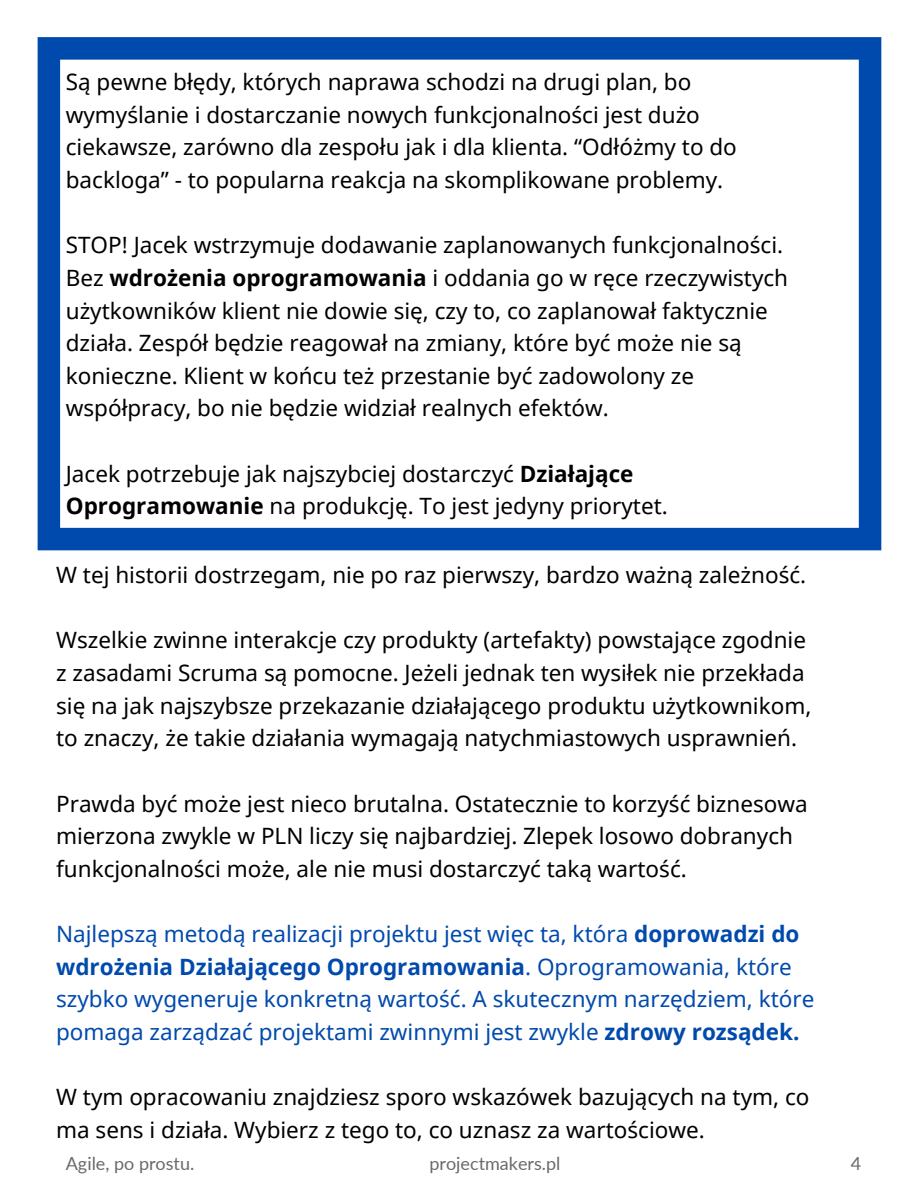
<style>
.page{position:relative;width:918px;height:1188px;background:#fff}
.page>*{position:absolute;margin:0;border:0;box-sizing:border-box;transform-origin:0 0}
.t1{font:22.5px/32.7px "Noto Sans";color:#000}
.t2{font:22.5px/32.7px "Noto Sans";color:#004aad}
.t3{font:18px "Lato";color:#6b6a68}
.s1{font-weight:700}
</style>
<div class="page">
<svg style="left:38px;top:37px;width:843px;height:513px"></svg>
<p class="t1" style="left:66px;top:65px;width:673px">Są pewne błędy, których naprawa schodzi na drugi plan, bo wymyślanie i dostarczanie nowych funkcjonalności jest dużo ciekawsze, zarówno dla zespołu jak i dla klienta. “Odłóżmy to do backloga” - to popularna reakcja na skomplikowane problemy.</p>
<p class="t1" style="left:66px;top:228px;width:724px">STOP! Jacek wstrzymuje dodawanie zaplanowanych funkcjonalności.<br>Bez <span class="s1">wdrożenia oprogramowania</span> i oddania go w ręce rzeczywistych użytkowników klient nie dowie się, czy to, co zaplanował faktycznie działa. Zespół będzie reagował na zmiany, które być może nie są konieczne. Klient w końcu też przestanie być zadowolony ze współpracy, bo nie będzie widział realnych efektów.</p>
<p class="t1" style="left:66px;top:457px;width:604px">Jacek potrzebuje jak najszybciej dostarczyć <span class="s1">Działające<br>Oprogramowanie</span> na produkcję. To jest jedyny priorytet.</p>
<p class="t1" style="left:56px;top:558px;width:752px">W tej historii dostrzegam, nie po raz pierwszy, bardzo ważną zależność.</p>
<p class="t1" style="left:56px;top:623px;width:757px">Wszelkie zwinne interakcje czy produkty (artefakty) powstające zgodnie z zasadami Scruma są pomocne. Jeżeli jednak ten wysiłek nie przekłada się na jak najszybsze przekazanie działającego produktu użytkownikom, to znaczy, że takie działania wymagają natychmiastowych usprawnień.</p>
<p class="t1" style="left:56px;top:786px;width:753px">Prawda być może jest nieco brutalna. Ostatecznie to korzyść biznesowa mierzona zwykle w PLN liczy się najbardziej. Zlepek losowo dobranych funkcjonalności może, ale nie musi dostarczyć taką wartość.</p>
<p class="t2" style="left:56px;top:917px;width:760px">Najlepszą metodą realizacji projektu jest więc ta, która <span class="s1">doprowadzi do wdrożenia Działającego Oprogramowania</span>. Oprogramowania, które szybko wygeneruje konkretną wartość. A skutecznym narzędziem, które pomaga zarządzać projektami zwinnymi jest zwykle <span class="s1">zdrowy rozsądek.</span></p>
<p class="t1" style="left:56px;top:1080px;width:755px">W tym opracowaniu znajdziesz sporo wskazówek bazujących na tym, co ma sens i działa. Wybierz z tego to, co uznasz za wartościowe.</p>
<p class="t3" style="left:66px;top:1152px;width:130px">Agile, po prostu.</p>
<p class="t3" style="left:429px;top:1152px;width:133px">projectmakers.pl</p>
<p class="t3" style="left:851px;top:1152px;width:12px">4</p>
</div>
